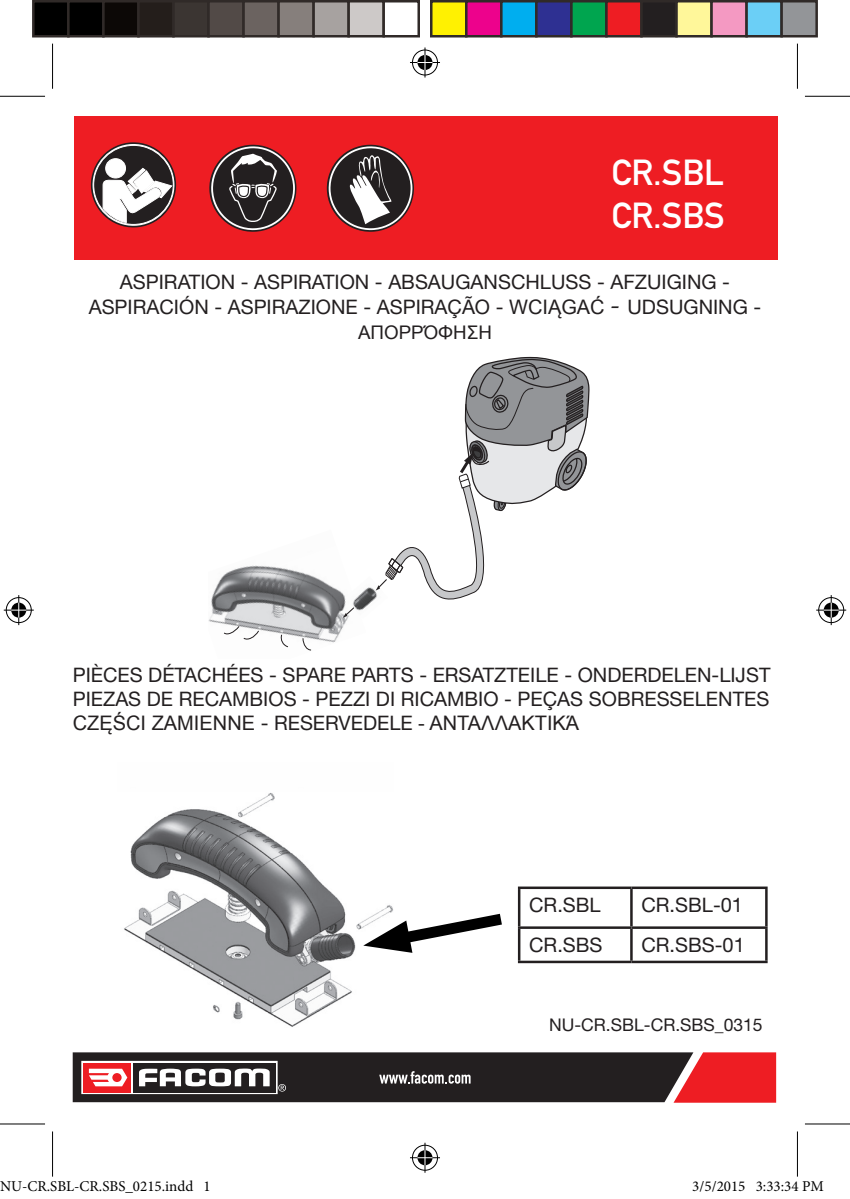
<style>
.page{position:relative;width:850px;height:1199px;background:#fff}
.page>*{position:absolute;margin:0;border:0;box-sizing:border-box;transform-origin:0 0}
.t1{font:35.75px/43px "DIN Mittelschrift Std";color:#fff}
.t2{font:20px/25px "Helvetica Neue LT Std";color:#231f20;text-align:center}
.t3{font:20px "Arial";color:#231f20}
.t4{font:18.75px "Arial";color:#231f20}
.t5{font:17.5px "Helvetica Neue LT Std";color:#231f20}
.t6{font:15px "Minion Pro";color:#000}
.s1{font-family:"Arial"}
.s2{font-family:"Minion Pro";font-size:30px}
.s3{font-family:"Helvetica Neue LT Std"}
</style>
<div class="page">
<div style="left:74px;top:117px;width:702px;height:143px;background:#ee1d23"></div>
<svg style="left:208px;top:144px;width:89px;height:88px"></svg>
<svg style="left:211px;top:147px;width:83px;height:83px;background:#3d3a3b"></svg>
<div style="left:210px;top:146px;width:85px;height:85px;border:2px solid #fff;border-radius:50%"></div>
<svg style="left:229px;top:154px;width:48px;height:69px;background:#524f50"></svg>
<svg style="left:90px;top:142px;width:87px;height:86px"></svg>
<svg style="left:93px;top:145px;width:81px;height:80px;background:#9c7b7d"></svg>
<svg style="left:326px;top:144px;width:88px;height:88px"></svg>
<svg style="left:329px;top:147px;width:83px;height:83px;background:#3b3838"></svg>
<div style="left:328px;top:146px;width:85px;height:85px;border:2px solid #fff;border-radius:50%"></div>
<svg style="left:347px;top:155px;width:44px;height:69px;background:#747272"></svg>
<img style="left:208px;top:565px;width:140px;height:86px">
<img style="left:344px;top:576px;width:31px;height:43px">
<svg style="left:375px;top:356px;width:214px;height:244px"></svg>
<svg style="left:223px;top:626px;width:36px;height:15px"></svg>
<svg style="left:280px;top:634px;width:8px;height:13px"></svg>
<svg style="left:302px;top:638px;width:9px;height:12px"></svg>
<svg style="left:343px;top:607px;width:11px;height:11px"></svg>
<img style="left:124px;top:793px;width:269px;height:234px">
<hr style="left:517px;top:886px;width:114px;height:3px;background:#231f20">
<hr style="left:517px;top:889px;width:3px;height:37px;background:#231f20">
<hr style="left:631px;top:886px;width:136px;height:3px;background:#231f20">
<hr style="left:630px;top:889px;width:2px;height:37px;background:#231f20">
<hr style="left:764px;top:889px;width:3px;height:37px;background:#231f20">
<hr style="left:517px;top:926px;width:114px;height:3px;background:#231f20">
<hr style="left:517px;top:929px;width:3px;height:32px;background:#231f20">
<hr style="left:631px;top:926px;width:136px;height:3px;background:#231f20">
<hr style="left:630px;top:929px;width:2px;height:32px;background:#231f20">
<hr style="left:764px;top:929px;width:3px;height:32px;background:#231f20">
<hr style="left:517px;top:961px;width:114px;height:2px;background:#231f20">
<hr style="left:631px;top:961px;width:136px;height:2px;background:#231f20">
<svg style="left:363px;top:914px;width:138px;height:39px"></svg>
<hr style="left:0;top:96px;width:45px;height:1px;background:#000">
<hr style="left:804px;top:96px;width:45px;height:1px;background:#000">
<hr style="left:804px;top:1123px;width:45px;height:1px;background:#000">
<hr style="left:52px;top:44px;width:1px;height:45px;background:#000">
<hr style="left:796px;top:44px;width:1px;height:45px;background:#000">
<div style="left:410px;top:48px;width:29px;height:29px;border:3px solid #fff;border-radius:50%"></div>
<hr style="left:410px;top:61px;width:30px;height:3px;background:#fff">
<hr style="left:423px;top:48px;width:3px;height:30px;background:#fff">
<div style="left:415px;top:53px;width:19px;height:19px;border:3px solid #fff;border-radius:50%"></div>
<div style="left:412px;top:50px;width:25px;height:25px;border:1px solid #000;border-radius:50%"></div>
<hr style="left:410px;top:62px;width:30px;height:1px;background:#000">
<hr style="left:424px;top:48px;width:1px;height:30px;background:#000">
<svg style="left:417px;top:55px;width:15px;height:15px"></svg>
<div style="left:5px;top:596px;width:28px;height:28px;border:3px solid #fff;border-radius:50%"></div>
<svg style="left:4px;top:608px;width:30px;height:4px"></svg>
<hr style="left:17px;top:595px;width:3px;height:30px;background:#fff">
<div style="left:10px;top:601px;width:18px;height:18px;border:3px solid #fff;border-radius:50%"></div>
<div style="left:6px;top:597px;width:26px;height:26px;border:1px solid #000;border-radius:50%"></div>
<hr style="left:4px;top:610px;width:30px;height:1px;background:#000">
<hr style="left:18px;top:595px;width:1px;height:30px;background:#000">
<svg style="left:11px;top:603px;width:15px;height:15px"></svg>
<div style="left:816px;top:596px;width:28px;height:28px;border:3px solid #fff;border-radius:50%"></div>
<svg style="left:816px;top:608px;width:29px;height:4px"></svg>
<hr style="left:829px;top:595px;width:3px;height:30px;background:#fff">
<div style="left:821px;top:601px;width:18px;height:18px;border:3px solid #fff;border-radius:50%"></div>
<div style="left:818px;top:597px;width:25px;height:26px;border:1px solid #000;border-radius:50%"></div>
<hr style="left:815px;top:610px;width:30px;height:1px;background:#000">
<hr style="left:830px;top:595px;width:1px;height:30px;background:#000">
<svg style="left:823px;top:603px;width:15px;height:15px"></svg>
<div style="left:33px;top:1px;width:35px;height:35px;background:#000"></div>
<div style="left:32px;top:0;width:38px;height:38px;border:2px solid #302a28"></div>
<div style="left:68px;top:1px;width:35px;height:35px;background:#000"></div>
<div style="left:67px;top:0;width:38px;height:38px;border:2px solid #302a28"></div>
<div style="left:103px;top:1px;width:35px;height:35px;background:#0c0806"></div>
<div style="left:102px;top:0;width:38px;height:38px;border:2px solid #302a28"></div>
<div style="left:138px;top:1px;width:35px;height:35px;background:#241e1b"></div>
<div style="left:137px;top:0;width:38px;height:38px;border:2px solid #302a28"></div>
<div style="left:173px;top:1px;width:35px;height:35px;background:#3b3532"></div>
<div style="left:172px;top:0;width:38px;height:38px;border:2px solid #302a28"></div>
<div style="left:208px;top:1px;width:35px;height:35px;background:#524a47"></div>
<div style="left:207px;top:0;width:38px;height:38px;border:2px solid #302a28"></div>
<div style="left:243px;top:1px;width:35px;height:35px;background:#6b6360"></div>
<div style="left:242px;top:0;width:38px;height:38px;border:2px solid #302a28"></div>
<div style="left:278px;top:1px;width:35px;height:35px;background:#867f7c"></div>
<div style="left:277px;top:0;width:38px;height:38px;border:2px solid #302a28"></div>
<div style="left:313px;top:1px;width:35px;height:35px;background:#a7a2a0"></div>
<div style="left:312px;top:0;width:38px;height:38px;border:2px solid #302a28"></div>
<div style="left:348px;top:1px;width:35px;height:35px;background:#cdc9c8"></div>
<div style="left:347px;top:0;width:38px;height:38px;border:2px solid #302a28"></div>
<div style="left:382px;top:0;width:38px;height:38px;border:2px solid #302a28"></div>
<div style="left:431px;top:1px;width:35px;height:35px;background:#fff101"></div>
<div style="left:430px;top:0;width:37px;height:38px;border:2px solid #302a28"></div>
<div style="left:466px;top:1px;width:35px;height:35px;background:#ed028c"></div>
<div style="left:465px;top:0;width:37px;height:38px;border:2px solid #302a28"></div>
<div style="left:501px;top:1px;width:35px;height:35px;background:#00aeef"></div>
<div style="left:500px;top:0;width:37px;height:38px;border:2px solid #302a28"></div>
<div style="left:536px;top:1px;width:35px;height:35px;background:#2e3092"></div>
<div style="left:535px;top:0;width:37px;height:38px;border:2px solid #302a28"></div>
<div style="left:571px;top:1px;width:35px;height:35px;background:#00a54f"></div>
<div style="left:570px;top:0;width:37px;height:38px;border:2px solid #302a28"></div>
<div style="left:606px;top:1px;width:35px;height:35px;background:#ee1d23"></div>
<div style="left:605px;top:0;width:37px;height:38px;border:2px solid #302a28"></div>
<div style="left:641px;top:1px;width:35px;height:35px;background:#231f20"></div>
<div style="left:640px;top:0;width:37px;height:38px;border:2px solid #302a28"></div>
<div style="left:676px;top:1px;width:35px;height:35px;background:#fff79a"></div>
<div style="left:675px;top:0;width:37px;height:38px;border:2px solid #302a28"></div>
<div style="left:711px;top:1px;width:35px;height:35px;background:#f499c2"></div>
<div style="left:710px;top:0;width:37px;height:38px;border:2px solid #302a28"></div>
<div style="left:746px;top:1px;width:35px;height:35px;background:#6bcff6"></div>
<div style="left:745px;top:0;width:37px;height:38px;border:2px solid #302a28"></div>
<div style="left:781px;top:1px;width:35px;height:35px;background:#939598"></div>
<div style="left:780px;top:0;width:37px;height:38px;border:2px solid #302a28"></div>
<svg style="left:0;top:1052px;width:824px;height:125px"></svg>
<h1 class="t1" style="left:611px;top:151px;width:115px">CR.SBL<br>CR.SBS</h1>
<p class="t2" style="left:89px;top:269px;width:673px">ASPIRATION - ASPIRATION - ABSAUGANSCHLUSS - AFZUIGING -<br>ASPIRACIÓN - ASPIRAZIONE - ASPIRAÇÃO - <span class="s1">WCIĄGAĆ</span> <span class="s2">-</span> UDSUGNING -</p>
<p class="t4" style="left:358px;top:320px;width:135px">ΑΠΟΡΡΌΦΗΣΗ</p>
<p class="t2" style="left:73px;top:663px;width:699px;line-height:24px;text-align:left">PIÈCES DÉTACHÉES - SPARE PARTS - ERSATZTEILE - ONDERDELEN-LIJST<br>PIEZAS DE RECAMBIOS - PEZZI DI RICAMBIO - PEÇAS SOBRESSELENTES</p>
<p class="t3" style="left:73px;top:710px;width:508px">CZĘŚCI ZAMIENNE <span class="s3">- RESERVEDELE</span> - ΑΝΤΑΛΛΑΚΤΙΚΆ</p>
<p class="t2" style="left:529px;top:892px;width:73px">CR.SBL</p>
<p class="t2" style="left:641px;top:892px;width:103px">CR.SBL-01</p>
<p class="t2" style="left:529px;top:932px;width:75px">CR.SBS</p>
<p class="t2" style="left:641px;top:932px;width:105px">CR.SBS-01</p>
<p class="t5" style="left:549px;top:1014px;width:215px">NU-CR.SBL-CR.SBS_0315</p>
<p class="t6" style="left:0;top:1176px;width:212px">NU-CR.SBL-CR.SBS_0215.indd 1</p>
<p class="t6" style="left:692px;top:1176px;width:133px">3/5/2015 3:33:34 PM</p>
</div>
